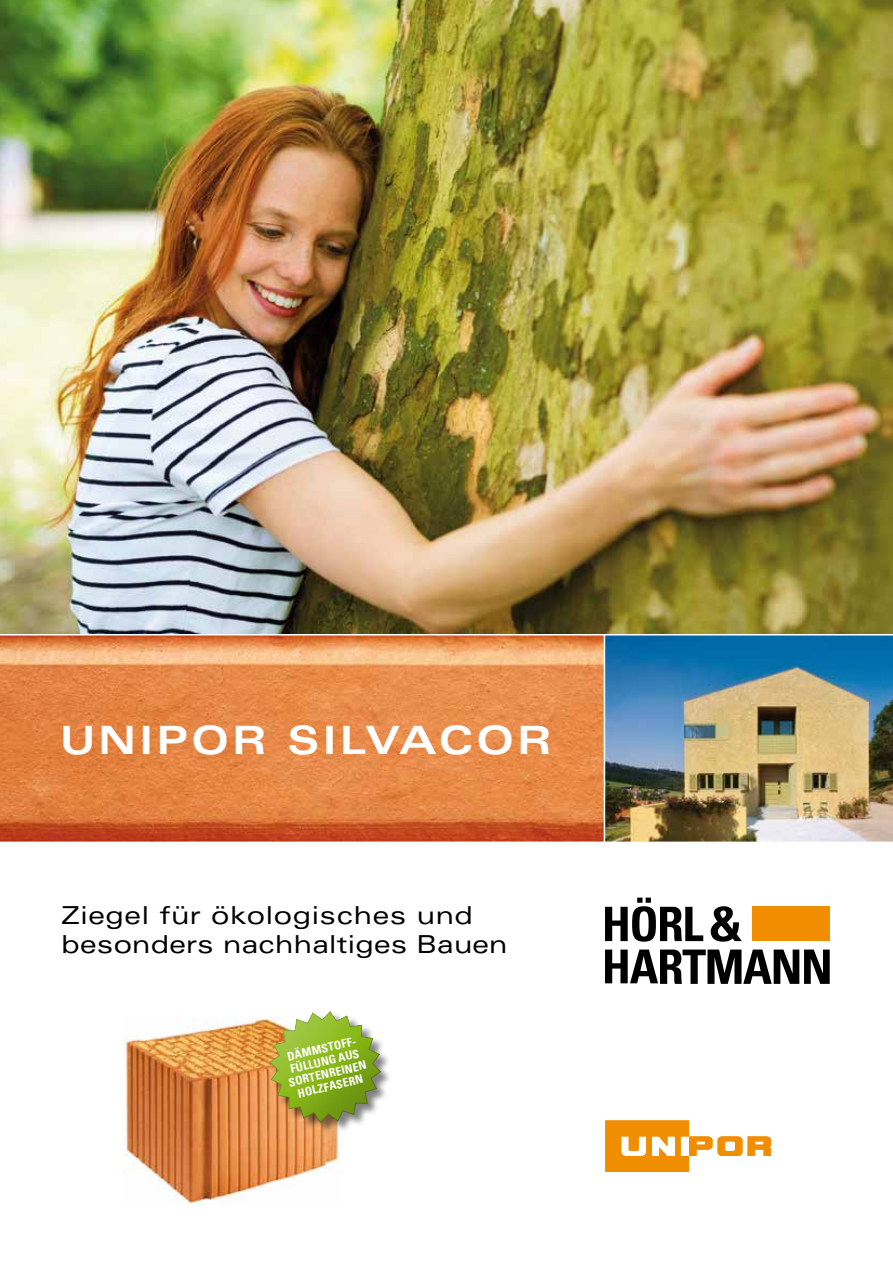
<style>
.page{position:relative;width:893px;height:1263px;background:#fff}
.page>*{position:absolute;margin:0;border:0;box-sizing:border-box;transform-origin:0 0}
.t1{font:700 expanded 39px "Univers LT";letter-spacing:.08em;color:#fff}
.t2{font:expanded 24.75px/29.5px "Univers LT";letter-spacing:.01em;color:#000}
.t3{font:700 condensed 11.7px/12.8px "Univers LT";color:#fff;text-align:center}
</style>
<div class="page">
<img style="left:0;top:0;width:893px;height:634px">
<img style="left:605px;top:635px;width:288px;height:207px">
<svg style="left:0;top:635px;width:604px;height:207px;background:#e38548"></svg>
<svg style="left:605px;top:1120px;width:166px;height:52px"></svg>
<svg style="left:605px;top:949px;width:225px;height:34px"></svg>
<svg style="left:605px;top:898px;width:98px;height:44px"></svg>
<svg style="left:711px;top:906px;width:31px;height:36px"></svg>
<div style="left:752px;top:907px;width:78px;height:34px;background:#f18e00"></div>
<img style="left:123px;top:1017px;width:217px;height:187px">
<svg style="left:256px;top:1011px;width:133px;height:126px"></svg>
<h1 class="t1" style="left:61px;top:717px;width:493px">UNIPOR SILVACOR</h1>
<p class="t2" style="left:62px;top:900px;width:447px">Ziegel für ökologisches und besonders nachhaltiges Bauen</p>
<p class="t3" style="left:282px;top:1051px;width:81px;rotate:-13deg">DÄMMSTOFF-<br>FÜLLUNG AUS<br>SORTENREINEN<br>HOLZFASERN</p>
</div>
